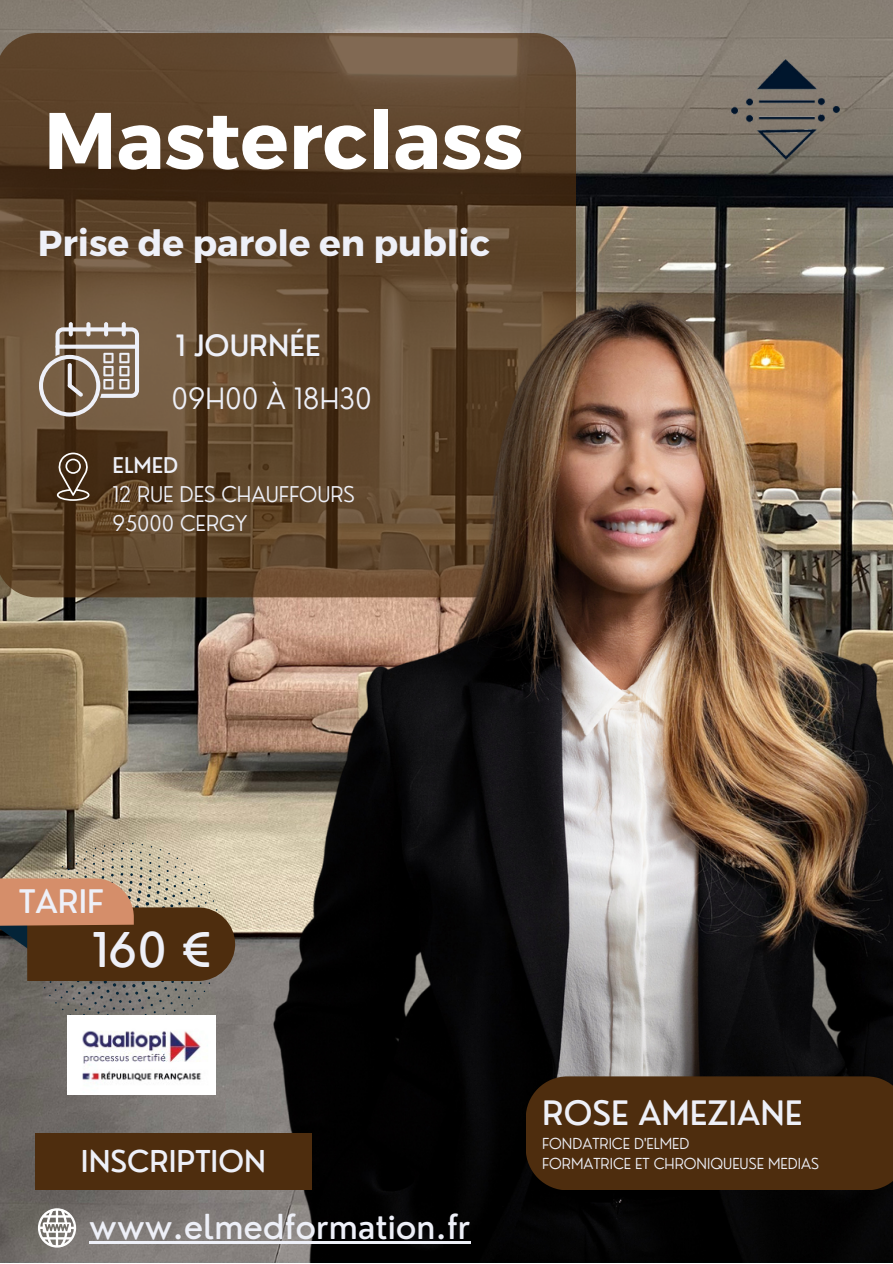
<style>
.page{position:relative;width:893px;height:1264px;background:#fff}
.page>*{position:absolute;margin:0;border:0;box-sizing:border-box;transform-origin:0 0}
.t1{font:700 79.95px "Montserrat";color:#fff}
.t2{font:500 46.65px "Nourd";color:#eef0f8}
.t3{font:700 36.15px "Montserrat";color:#eef0f8}
.t4{font:500 33.6px "Nourd";color:#eef0f8}
.t5{font:500 32.85px "Nourd";color:#eef0f8}
.t6{font:500 31.65px "Nourd";color:#eef0f8}
.t7{font:500 29.4px "Nourd";color:#eef0f8}
.t8{font:300 28.65px "Nourd";color:#eef0f8}
.t9{font:500 28.65px "Nourd";color:#eef0f8}
.t10{font:300 21.15px "Nourd";color:#eef0f8}
.t11{font:500 21.15px "Nourd";color:#eef0f8}
.t12{font:300 14.85px "Nourd";color:#eef0f8}
</style>
<div class="page">
<img style="left:0;top:0;width:892px;height:1262px">
<svg style="left:0;top:33px;width:576px;height:564px;background:#5f462d"></svg>
<img style="left:264px;top:109px;width:628px;height:1153px">
<svg style="left:69px;top:322px;width:4px;height:14px"></svg>
<svg style="left:86px;top:322px;width:4px;height:14px"></svg>
<svg style="left:104px;top:322px;width:4px;height:14px"></svg>
<svg style="left:122px;top:322px;width:4px;height:14px"></svg>
<svg style="left:39px;top:327px;width:100px;height:89px;background:#948373"></svg>
<div style="left:35px;top:1133px;width:277px;height:56px;background:#4e2d0e"></div>
<svg style="left:38px;top:1208px;width:38px;height:39px"></svg>
<div style="left:525px;top:1076px;width:367px;height:114px;background:#4e2d0e"></div>
<svg style="left:0;top:842px;width:235px;height:191px;background:#87705a"></svg>
<svg style="left:57px;top:452px;width:32px;height:49px;background:#695745"></svg>
<img style="left:731px;top:59px;width:108px;height:100px">
<hr style="left:89px;top:1241px;width:381px;height:2px;background:#eef0f8">
<img style="left:67px;top:1015px;width:149px;height:79px">
<p class="t1" style="left:44px;top:88px;width:481px">Masterclass</p>
<p class="t3" style="left:38px;top:219px;width:453px">Prise de parole en public</p>
<p class="t9" style="left:175px;top:327px;width:146px">1 JOURNÉE</p>
<p class="t8" style="left:171px;top:380px;width:202px">09H00 À 18H30</p>
<p class="t11" style="left:113px;top:452px;width:67px">ELMED</p>
<p class="t10" style="left:113px;top:481px;width:244px">12 RUE DES CHAUFFOURS</p>
<p class="t10" style="left:113px;top:510px;width:136px">95000 CERGY</p>
<p class="t6" style="left:19px;top:880px;width:86px">TARIF</p>
<p class="t2" style="left:92px;top:920px;width:123px">160 €</p>
<p class="t7" style="left:81px;top:1142px;width:186px">INSCRIPTION</p>
<p class="t4" style="left:89px;top:1205px;width:382px">www.elmedformation.fr</p>
<p class="t5" style="left:542px;top:1092px;width:262px">ROSE AMEZIANE</p>
<p class="t12" style="left:542px;top:1133px;width:149px">FONDATRICE D'ELMED</p>
<p class="t12" style="left:542px;top:1154px;width:278px">FORMATRICE ET CHRONIQUEUSE MEDIAS</p>
</div>
